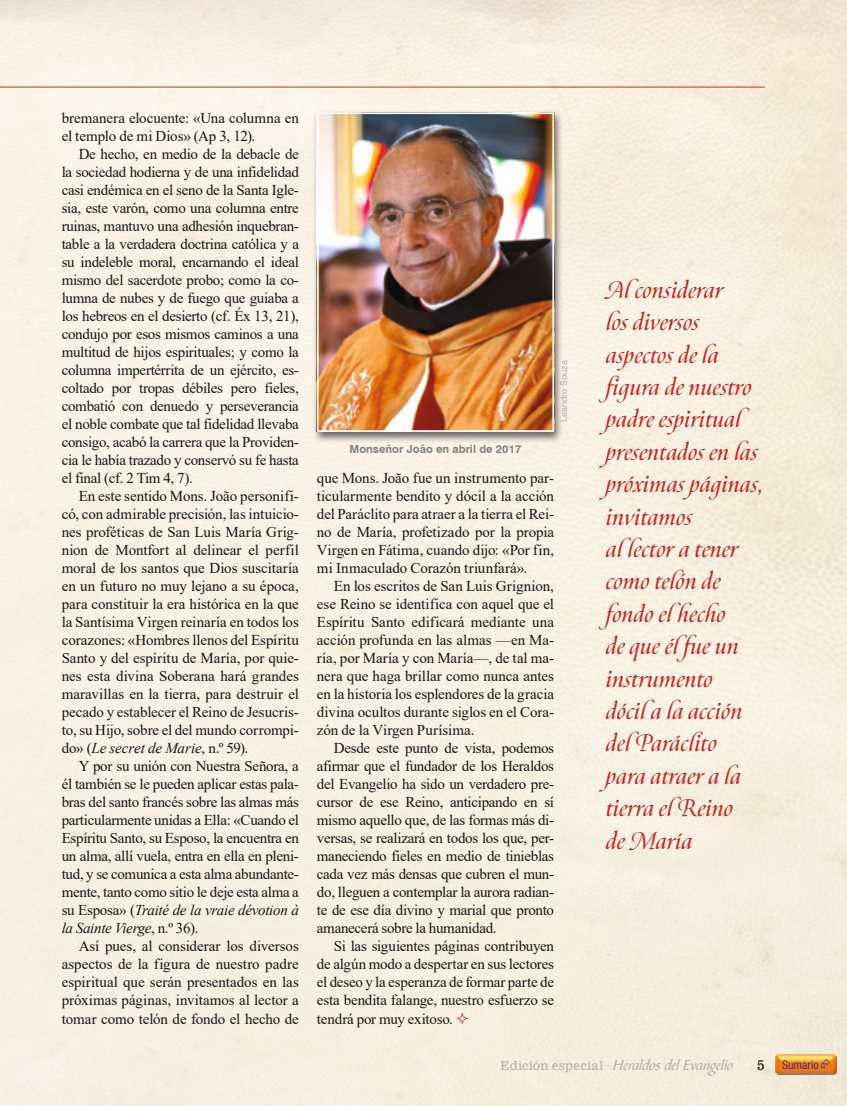
<style>
.page{position:relative;width:847px;height:1106px;background:#fff}
.page>*{position:absolute;margin:0;border:0;box-sizing:border-box;transform-origin:0 0}
.t1{font:italic 600 27px/32.4px "Canto";letter-spacing:.01em;color:#c52a22}
.t2{font:15px/18px "Times New Roman";letter-spacing:-.015em;color:#151616;text-align:justify}
.t3{font:15px "Bible Script Std";letter-spacing:.01em;color:#afb0b0}
.t4{font:13.5px "News 701 BT Roman A";color:#151616}
.t5{font:condensed 12px "Helvetica Neue";color:#4c2c8c}
.t6{font:700 11.25px "Swiss 721 BT";color:#818281}
.t7{font:9px "Swiss 721 BT";letter-spacing:.005em;color:#afb0b0}
.s1{font-style:italic}
.s2{font-family:"News 701 BT Roman A";font-size:12px}
</style>
<div class="page">
<img style="left:0;top:0;width:846px;height:1106px">
<hr style="left:0;top:87px;width:764px;height:1px;background:#db2b1e">
<div style="left:311px;top:110px;width:252px;height:333px;background:#151616;opacity:.65"></div>
<img style="left:320px;top:115px;width:231px;height:314px">
<div style="left:317px;top:112px;width:237px;height:320px;border:2px solid #fff"></div>
<img style="left:774px;top:1054px;width:62px;height:20px">
<svg style="left:457px;top:1012px;width:10px;height:11px"></svg>
<svg style="left:820px;top:1058px;width:9px;height:11px"></svg>
<p class="t2" style="left:62px;top:109px;width:238px">bremanera elocuente: «Una columna en el templo de mi Dios» (Ap 3, 12).</p>
<p class="t2" style="left:62px;top:145px;width:239px;text-indent:17px">De hecho, en medio de la debacle de la sociedad hodierna y de una infidelidad casi endémica en el seno de la Santa Igle&shy;sia, este varón, como una columna entre ruinas, mantuvo una adhesión inquebran&shy;table a la verdadera doctrina católica y a su indeleble moral, encarnando el ideal mismo del sacerdote probo; como la co&shy;lumna de nubes y de fuego que guiaba a los hebreos en el desierto (cf. Éx 13, 21), condujo por esos mismos caminos a una multitud de hijos espirituales; y como la columna impertérrita de un ejército, es&shy;coltado por tropas débiles pero fieles, combatió con denuedo y perseverancia el noble combate que tal fidelidad llevaba consigo, acabó la carrera que la Providen&shy;cia le había trazado y conservó su fe hasta el final (cf. 2 Tim 4, 7).</p>
<p class="t2" style="left:62px;top:487px;width:238px;text-indent:17px">En este sentido Mons. João personifi&shy;có, con admirable precisión, las intuicio&shy;nes proféticas de San Luis María Grig&shy;nion de Montfort al delinear el perfil moral de los santos que Dios suscitaría en un futuro no muy lejano a su época, para constituir la era histórica en la que la Santísima Virgen reinaría en todos los corazones: «Hombres llenos del Espíritu Santo y del espíritu de María, por quie&shy;nes esta divina Soberana hará grandes maravillas en la tierra, para destruir el pecado y establecer el Reino de Jesucris&shy;to, su Hijo, sobre el del mundo corrompi&shy;do» (<span class="s1">Le secret de Marie</span>, n.º 59).</p>
<p class="t2" style="left:62px;top:757px;width:239px;text-indent:17px">Y por su unión con Nuestra Señora, a él también se le pueden aplicar estas pala&shy;bras del santo francés sobre las almas más particularmente unidas a Ella: «Cuando el Espíritu Santo, su Esposo, la encuentra en un alma, allí vuela, entra en ella en pleni&shy;tud, y se comunica a esta alma abundante&shy;mente, tanto como sitio le deje esta alma a su Esposa» (<span class="s1">Traité de la vraie dévotion à la Sainte Vierge</span>, n.º 36).</p>
<p class="t2" style="left:62px;top:937px;width:238px;text-indent:17px">Así pues, al considerar los diversos aspectos de la figura de nuestro padre espiritual que serán presentados en las próximas páginas, invitamos al lector a tomar como telón de fondo el hecho de</p>
<p class="t6" style="left:349px;top:442px;width:173px">Monseñor João en abril de 2017</p>
<p class="t7" style="left:558px;top:422px;width:63px;rotate:-90deg">Leandro Souza</p>
<p class="t2" style="left:317px;top:469px;width:238px">que Mons. João fue un instrumento par&shy;ticularmente bendito y dócil a la acción del Paráclito para atraer a la tierra el Rei&shy;no de María, profetizado por la propia Virgen en Fátima, cuando dijo: «Por fin, mi Inmaculado Corazón triunfará».</p>
<p class="t2" style="left:317px;top:577px;width:238px;text-indent:17px">En los escritos de San Luis Grignion, ese Reino se identifica con aquel que el Espíritu Santo edificará mediante una acción profunda en las almas —en Ma&shy;ría, por María y con María—, de tal ma&shy;nera que haga brillar como nunca antes en la historia los esplendores de la gracia divina ocultos durante siglos en el Cora&shy;zón de la Virgen Purísima.</p>
<p class="t2" style="left:317px;top:739px;width:239px;text-indent:17px">Desde este punto de vista, podemos afirmar que el fundador de los Heraldos del Evangelio ha sido un verdadero pre&shy;cursor de ese Reino, anticipando en sí mismo aquello que, de las formas más di&shy;versas, se realizará en todos los que, per&shy;maneciendo fieles en medio de tinieblas cada vez más densas que cubren el mun&shy;do, lleguen a contemplar la aurora radian&shy;te de ese día divino y marial que pronto amanecerá sobre la humanidad.</p>
<p class="t2" style="left:317px;top:937px;width:238px;text-indent:17px">Si las siguientes páginas contribuyen de algún modo a despertar en sus lectores el deseo y la esperanza de formar parte de esta bendita falange, nuestro esfuerzo se tendrá por muy exitoso.</p>
<p class="t1" style="left:606px;top:272px;width:159px">Al considerar<br>los diversos aspectos de la figura de nuestro padre espiritual presentados en las próximas páginas, invitamos<br>al lector a tener como telón de fondo el hecho<br>de que él fue un instrumento<br>dócil a la acción del Paráclito<br>para atraer a la tierra el Reino<br>de María</p>
<p class="t3" style="left:500px;top:1056px;width:234px"><span class="s2">Edición especial ·</span> Heraldos del Evangelio</p>
<p class="t4" style="left:757px;top:1057px;width:9px">5</p>
<p class="t5" style="left:781px;top:1057px;width:38px">Sumario</p>
</div>
